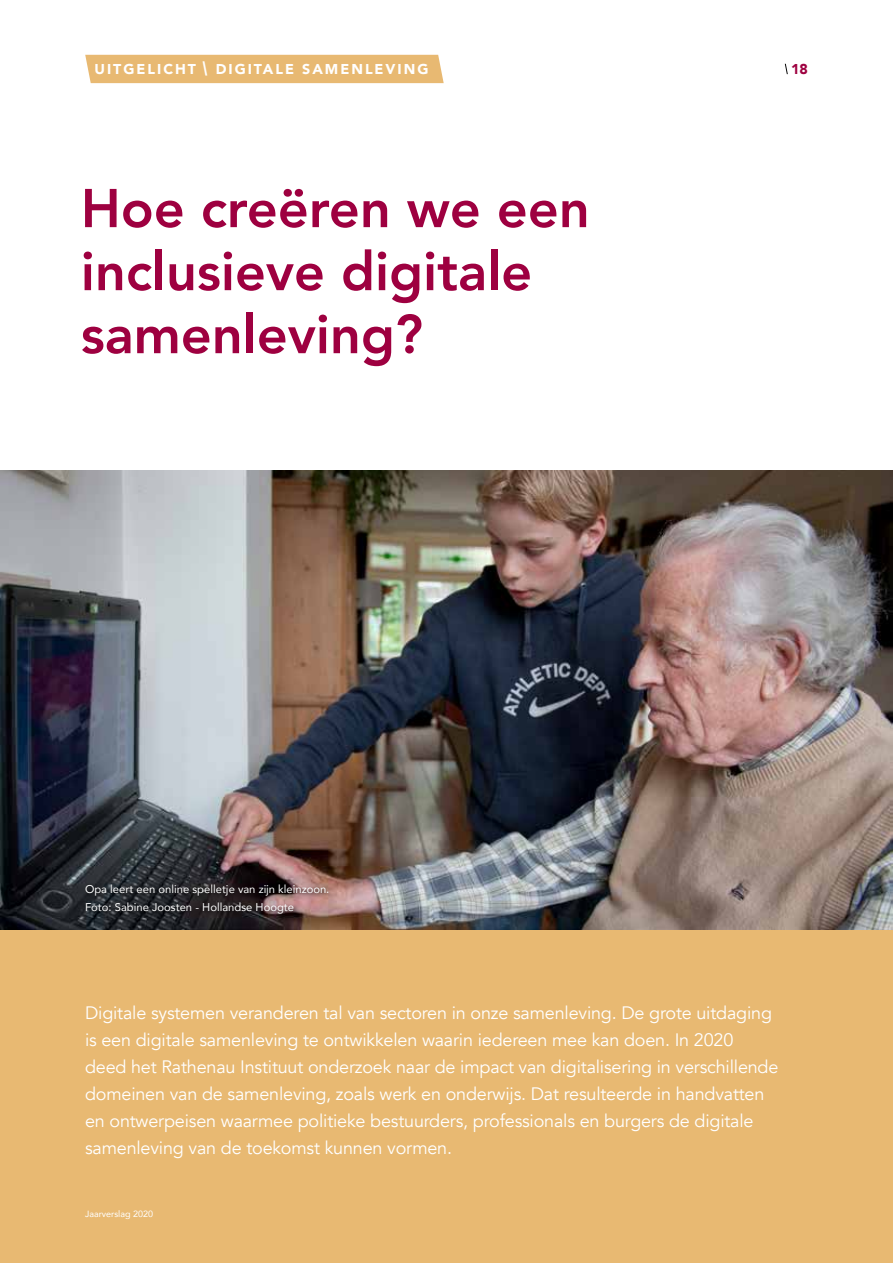
<style>
.page{position:relative;width:893px;height:1263px;background:#fff}
.page>*{position:absolute;margin:0;border:0;box-sizing:border-box;transform-origin:0 0}
.t1{font:800 54px/63px "Avenir";color:#9e0040}
.t2{font:18px/27px "Avenir";letter-spacing:-.01em;color:#fff}
.t3{font:900 14.25px "Avenir";letter-spacing:.14em;color:#fff}
.t4{font:900 14.25px "Avenir";color:#9e0040}
.t5{font:11.25px/18px "Avenir";color:#fff}
.t6{font:9px "Avenir";color:#fff}
</style>
<div class="page">
<div style="left:0;top:776px;width:893px;height:486px;background:#e8b972"></div>
<img style="left:0;top:470px;width:893px;height:459px">
<div style="left:83px;top:881px;width:251px;height:39px;background:#000;opacity:.75"></div>
<svg style="left:784px;top:63px;width:4px;height:12px"></svg>
<div style="left:85px;top:55px;width:359px;height:28px;background:#e8b972"></div>
<p class="t3" style="left:94px;top:57px;width:336px">UITGELICHT <sup>|</sup> DIGITALE SAMENLEVING</p>
<h1 class="t1" style="left:81px;top:177px;width:510px">Hoe creëren we een inclusieve digitale samenleving?</h1>
<p class="t4" style="left:791px;top:57px;width:18px">18</p>
<p class="t5" style="left:85px;top:880px;width:246px">Opa leert een online spelletje van zijn kleinzoon.<br>Foto: Sabine Joosten - Hollandse Hoogte</p>
<p class="t2" style="left:85px;top:1000px;width:695px">Digitale systemen veranderen tal van sectoren in onze samenleving. De grote uitdaging is een digitale samenleving te ontwikkelen waarin iedereen mee kan doen. In 2020 deed het Rathenau Instituut onderzoek naar de impact van digitalisering in verschillende domeinen van de samenleving, zoals werk en onderwijs. Dat resulteerde in handvatten en ontwerpeisen waarmee politieke bestuurders, professionals en burgers de digitale samenleving van de toekomst kunnen vormen.</p>
<p class="t6" style="left:85px;top:1207px;width:70px">Jaarverslag 2020</p>
</div>
